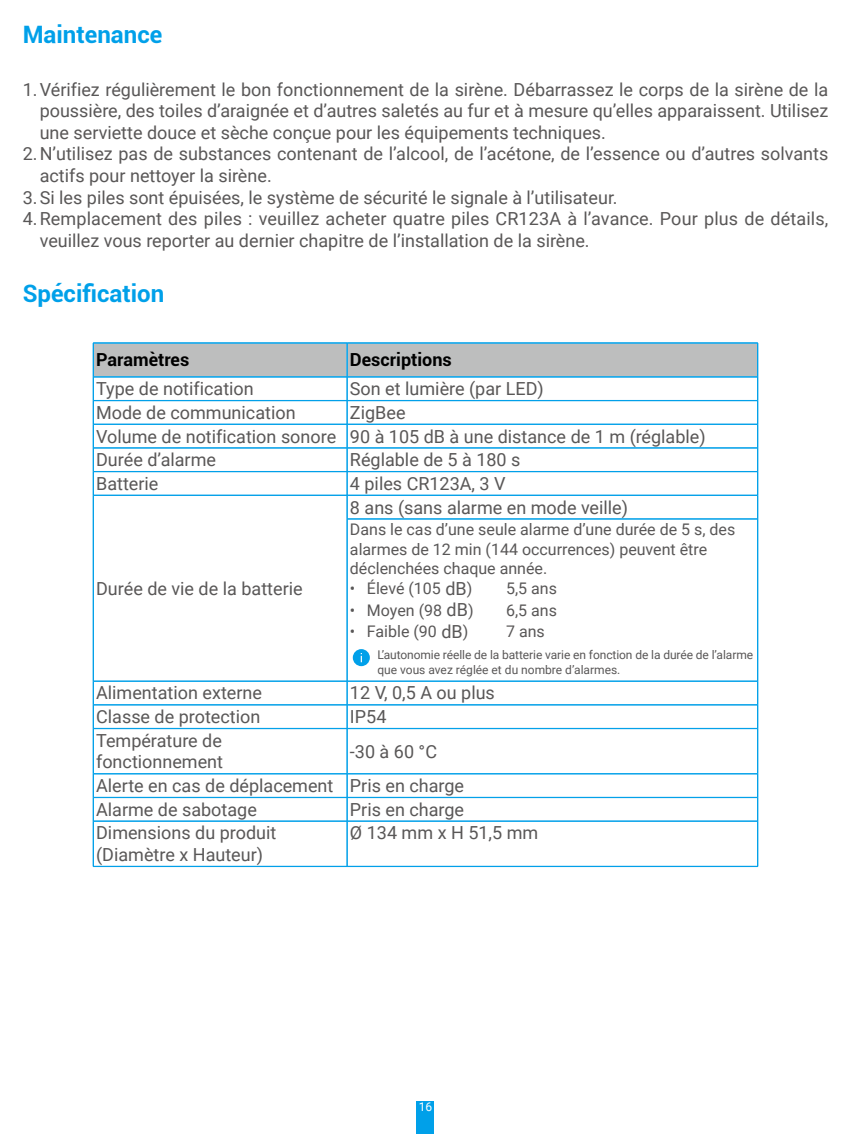
<style>
.page{position:relative;width:851px;height:1134px;background:#fff}
.page>*{position:absolute;margin:0;border:0;box-sizing:border-box;transform-origin:0 0}
.t1{font:700 24px "Roboto";color:#00a0e9}
.t2{font:18px/23.6px "Roboto";color:#595757}
.t3{font:700 18px "Roboto";color:#000}
.t4{font:16px/19.2px "Roboto";color:#595757}
.t5{font:12px/14.4px "Roboto";letter-spacing:-.005em;color:#595757}
.t6{font:12px "Roboto";color:#fff}
.s1{font-size:18px}
</style>
<div class="page">
<div style="left:417px;top:1101px;width:17px;height:33px;background:#00a0e9"></div>
<hr style="left:93px;top:342px;width:254px;height:1px;background:#00a0e9">
<hr style="left:347px;top:342px;width:410px;height:1px;background:#00a0e9">
<svg style="left:93px;top:343px;width:665px;height:176px"></svg>
<hr style="left:93px;top:519px;width:1px;height:162px;background:#00a0e9">
<hr style="left:347px;top:518px;width:410px;height:1px;background:#00a0e9">
<hr style="left:347px;top:519px;width:410px;height:1px;background:#00a0e9">
<hr style="left:346px;top:519px;width:1px;height:162px;background:#00a0e9">
<hr style="left:347px;top:519px;width:1px;height:162px;background:#00a0e9">
<hr style="left:757px;top:519px;width:1px;height:162px;background:#00a0e9">
<hr style="left:93px;top:681px;width:254px;height:1px;background:#00a0e9">
<hr style="left:347px;top:681px;width:410px;height:1px;background:#00a0e9">
<hr style="left:93px;top:704px;width:254px;height:1px;background:#00a0e9">
<hr style="left:93px;top:705px;width:254px;height:1px;background:#00a0e9">
<svg style="left:93px;top:681px;width:1px;height:47px"></svg>
<hr style="left:347px;top:704px;width:410px;height:1px;background:#00a0e9">
<hr style="left:347px;top:705px;width:410px;height:1px;background:#00a0e9">
<svg style="left:346px;top:681px;width:2px;height:47px"></svg>
<svg style="left:757px;top:681px;width:1px;height:47px"></svg>
<hr style="left:93px;top:728px;width:254px;height:1px;background:#00a0e9">
<hr style="left:93px;top:729px;width:1px;height:45px;background:#00a0e9">
<hr style="left:347px;top:728px;width:410px;height:1px;background:#00a0e9">
<hr style="left:346px;top:729px;width:1px;height:45px;background:#00a0e9">
<hr style="left:347px;top:729px;width:1px;height:45px;background:#00a0e9">
<hr style="left:757px;top:728px;width:1px;height:46px;background:#00a0e9">
<hr style="left:93px;top:773px;width:254px;height:1px;background:#00a0e9">
<hr style="left:93px;top:774px;width:254px;height:1px;background:#00a0e9">
<hr style="left:347px;top:773px;width:410px;height:1px;background:#00a0e9">
<hr style="left:347px;top:774px;width:410px;height:1px;background:#00a0e9">
<hr style="left:93px;top:797px;width:254px;height:1px;background:#00a0e9">
<svg style="left:93px;top:775px;width:1px;height:46px"></svg>
<hr style="left:347px;top:797px;width:410px;height:1px;background:#00a0e9">
<svg style="left:346px;top:774px;width:2px;height:47px"></svg>
<svg style="left:757px;top:774px;width:1px;height:47px"></svg>
<hr style="left:93px;top:821px;width:254px;height:1px;background:#00a0e9">
<hr style="left:93px;top:821px;width:1px;height:45px;background:#00a0e9">
<hr style="left:347px;top:821px;width:410px;height:1px;background:#00a0e9">
<hr style="left:346px;top:821px;width:1px;height:45px;background:#00a0e9">
<hr style="left:347px;top:821px;width:1px;height:45px;background:#00a0e9">
<hr style="left:757px;top:821px;width:1px;height:45px;background:#00a0e9">
<hr style="left:93px;top:866px;width:254px;height:1px;background:#00a0e9">
<hr style="left:347px;top:866px;width:410px;height:1px;background:#00a0e9">
<div style="left:353px;top:649px;width:17px;height:17px;background:#00a0e9;border-radius:50%"></div>
<svg style="left:360px;top:653px;width:2px;height:9px"></svg>
<h1 class="t1" style="left:23px;top:18px;width:141px">Maintenance</h1>
<p class="t2" style="left:23px;top:77px;width:807px">1.Vérifiez régulièrement le bon fonctionnement de la sirène. Débarrassez le corps de la sirène de la</p>
<p class="t2" style="left:40px;top:98px;width:790px">poussière, des toiles d’araignée et d’autres saletés au fur et à mesure qu’elles apparaissent. Utilisez</p>
<p class="t2" style="left:40px;top:120px;width:567px">une serviette douce et sèche conçue pour les équipements techniques.</p>
<p class="t2" style="left:23px;top:142px;width:807px">2.N’utilisez pas de substances contenant de l’alcool, de l’acétone, de l’essence ou d’autres solvants</p>
<p class="t2" style="left:40px;top:163px;width:233px">actifs pour nettoyer la sirène.</p>
<p class="t2" style="left:23px;top:185px;width:596px">3.Si les piles sont épuisées, le système de sécurité le signale à l’utilisateur.</p>
<p class="t2" style="left:23px;top:206px;width:807px">4.Remplacement des piles : veuillez acheter quatre piles CR123A à l’avance. Pour plus de détails,</p>
<p class="t2" style="left:40px;top:228px;width:551px">veuillez vous reporter au dernier chapitre de l’installation de la sirène.</p>
<h1 class="t1" style="left:23px;top:277px;width:143px">Spécification</h1>
<p class="t3" style="left:96px;top:347px;width:95px">Paramètres</p>
<p class="t3" style="left:350px;top:347px;width:103px">Descriptions</p>
<p class="t2" style="left:96px;top:376px;width:159px">Type de notification</p>
<p class="t2" style="left:350px;top:376px;width:195px">Son et lumière (par LED)</p>
<p class="t2" style="left:96px;top:400px;width:201px">Mode de communication</p>
<p class="t2" style="left:96px;top:400px;width:611px;text-indent:254px">ZigBee<br>Volume de notification sonore 90 à 105 dB à une distance de 1 m (réglable)<br>Durée d’alarme</p>
<p class="t2" style="left:350px;top:447px;width:172px">Réglable de 5 à 180 s</p>
<p class="t2" style="left:96px;top:471px;width:64px">Batterie</p>
<p class="t2" style="left:350px;top:471px;width:157px">4 piles CR123A, 3 V</p>
<p class="t2" style="left:96px;top:576px;width:208px">Durée de vie de la batterie</p>
<p class="t2" style="left:350px;top:495px;width:279px">8 ans (sans alarme en mode veille)</p>
<p class="t4" style="left:350px;top:520px;width:387px">Dans le cas d’une seule alarme d’une durée de 5 s, des alarmes de 12 min (144 occurrences) peuvent être déclenchées chaque année.</p>
<p class="t4" style="left:350px;top:578px;width:124px">• Élevé (105 <span class="s1">dB</span>)</p>
<p class="t4" style="left:506px;top:578px;width:52px">5,5 ans</p>
<p class="t4" style="left:350px;top:600px;width:125px">• Moyen (98 <span class="s1">dB</span>)</p>
<p class="t4" style="left:506px;top:600px;width:52px">6,5 ans</p>
<p class="t4" style="left:350px;top:621px;width:120px">• Faible (90 <span class="s1">dB</span>)</p>
<p class="t4" style="left:506px;top:621px;width:40px">7 ans</p>
<p class="t5" style="left:377px;top:647px;width:377px">L’autonomie réelle de la batterie varie en fonction de la durée de l’alarme que vous avez réglée et du nombre d’alarmes.</p>
<p class="t2" style="left:96px;top:680px;width:167px">Alimentation externe</p>
<p class="t2" style="left:350px;top:680px;width:146px">12 V, 0,5 A ou plus</p>
<p class="t2" style="left:96px;top:704px;width:166px">Classe de protection</p>
<p class="t2" style="left:350px;top:704px;width:38px">IP54</p>
<p class="t2" style="left:96px;top:729px;width:128px;line-height:21.6px">Température de fonctionnement</p>
<p class="t2" style="left:96px;top:733px;width:369px;line-height:34.4px;text-indent:254px">-30 à 60 °C<br>Alerte en cas de déplacement Pris en charge</p>
<p class="t2" style="left:96px;top:797px;width:162px">Alarme de sabotage</p>
<p class="t2" style="left:350px;top:797px;width:116px">Pris en charge</p>
<p class="t2" style="left:96px;top:821px;width:182px;line-height:21.6px">Dimensions du produit (Diamètre x Hauteur)</p>
<p class="t2" style="left:350px;top:820px;width:190px">Ø 134 mm x H 51,5 mm</p>
<p class="t6" style="left:418px;top:1099px;width:15px">16</p>
</div>
